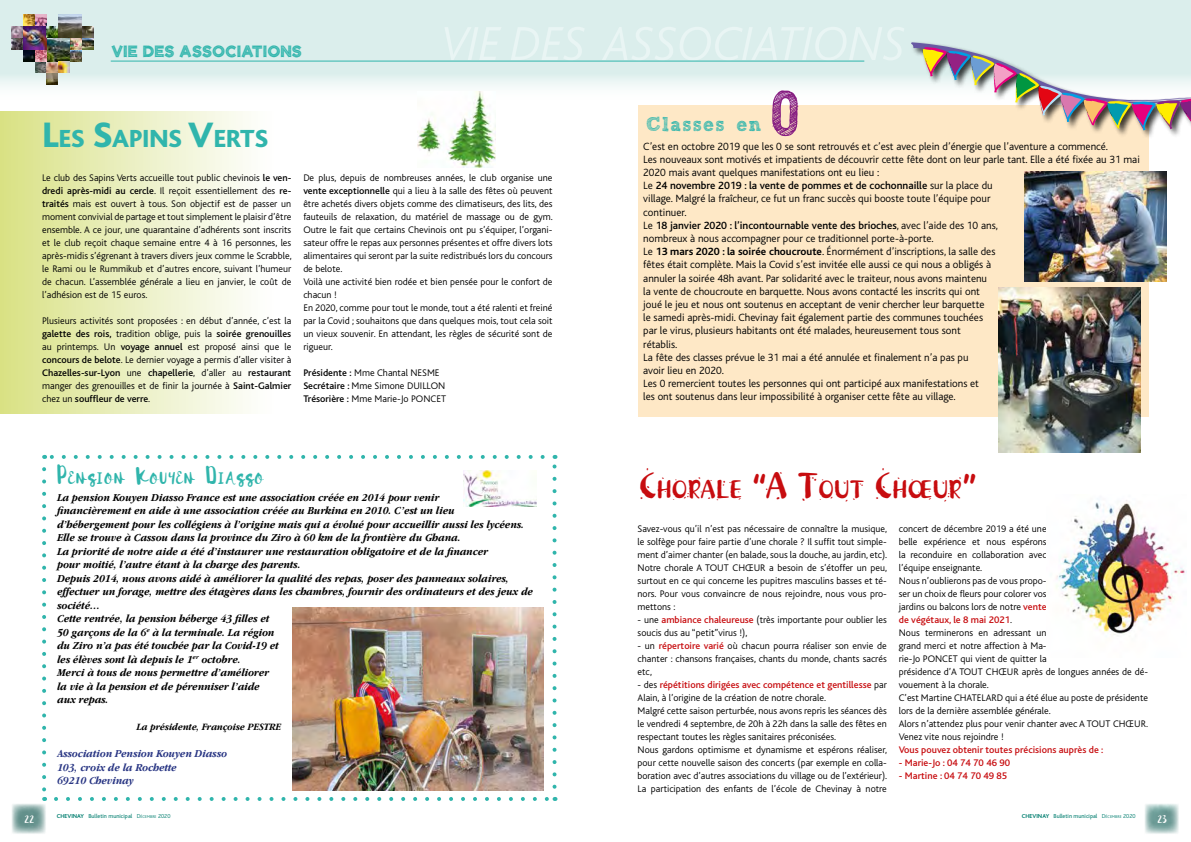
<style>
.page{position:relative;width:1191px;height:842px;background:#fff}
.page>*{position:absolute;margin:0;border:0;box-sizing:border-box;transform-origin:0 0}
.t1{font:700 64.4px "freeversion Sketch Block";color:#871f82;scale:.92 1}
.t2{font:25.9px "Khaki Two";color:#c70c0f}
.t3{font:800 25.9px "Bliss";color:#30b5ac}
.t4{font:700 20px "freeversion Sketch Block";letter-spacing:.07em;color:#30b5ac;scale:.92 1}
.t5{font:18.2px "anana";letter-spacing:.1em;color:#30b5ac;scale:.92 1}
.t6{font:15px "anana";color:#fff}
.t7{font:13px "CF Tangerine Grunge";color:#30b5ac}
.t8{font:300 11px/13.2px "Bliss";color:#000}
.t9{font:italic 700 11px/13.5px "Garamond IT Cby BT";color:#000;scale:.9 1}
.t10{font:italic 700 11px/13.5px "Garamond IT Cby BT";color:#283583;scale:.9 1}
.t11{font:300 10px/13px "Bliss";color:#000}
.t12{font:500 10px "Bliss";color:#c70c0f}
.t13{font:italic 700 10px "Garamond IT Cby BT";color:#000;scale:.9 1}
.t14{font:6px "Bliss";color:#007e6f}
.s1{font-size:37px}
.s2{font-weight:500}
.s3{font-weight:700}
.s4{font-size:26px}
.s5{font-weight:300}
.s6{font-weight:300;font-size:4.2px}
.s7{font-weight:500;color:#c70c0f}
</style>
<div class="page">
<svg style="left:0;top:0;width:1191px;height:92px;background:#ddefed"></svg>
<div style="left:0;top:111px;width:277px;height:303px;background:linear-gradient(to right,#d9e186,#fff)"></div>
<img style="left:59px;top:14px;width:23px;height:1px">
<img style="left:12px;top:15px;width:81px;height:69px">
<img style="left:417px;top:92px;width:78px;height:75px">
<img style="left:1056px;top:500px;width:129px;height:135px">
<hr style="left:111px;top:61px;width:753px;height:1px;background:#30b5ac">
<div style="left:637px;top:105px;width:511px;height:312px;background:#fee8c6"></div>
<div style="left:910px;top:41px;width:281px;height:98px;background:#000;opacity:.75"></div>
<svg style="left:910px;top:41px;width:281px;height:89px"></svg>
<img style="left:998px;top:287px;width:142px;height:165px">
<img style="left:292px;top:608px;width:251px;height:183px">
<img style="left:1024px;top:172px;width:142px;height:109px">
<svg style="left:56px;top:797px;width:492px;height:4px"></svg>
<svg style="left:42px;top:469px;width:4px;height:332px"></svg>
<svg style="left:552px;top:455px;width:4px;height:332px"></svg>
<svg style="left:44px;top:455px;width:498px;height:4px"></svg>
<img style="left:464px;top:471px;width:72px;height:35px">
<img style="left:12px;top:804px;width:34px;height:30px">
<img style="left:1145px;top:804px;width:34px;height:30px">
<h3 class="t7" style="left:111px;top:44px;width:192px">vie DES ASSOCIATIONS</h3>
<h2 class="t3" style="left:43px;top:125px;width:227px"><span class="s1">L</span>ES <span class="s1">S</span>APINS <span class="s1">V</span>ERTS</h2>
<p class="t11" style="left:42px;top:171px;width:251px;text-align:justify">Le club des Sapins Verts accueille tout public chevinois <span class="s2">le ven&shy;dredi après-midi au cercle</span>. Il reçoit essentiellement des <span class="s2">re&shy;traités</span> mais est ouvert à tous. Son objectif est de passer un moment convivial de partage et tout simplement le plaisir d’être ensemble. A ce jour, une quarantaine d’adhérents sont inscrits et le club reçoit chaque semaine entre 4 à 16 personnes, les après-midis s’égrenant à travers divers jeux comme le Scrabble, le Rami ou le Rummikub et d’autres encore, suivant l’humeur de chacun. L’assemblée générale a lieu en janvier, le coût de l’adhésion est de 15 euros.</p>
<p class="t11" style="left:42px;top:314px;width:251px;text-align:justify">Plusieurs activités sont proposées : en début d’année, c’est la <span class="s2">galette des rois,</span> tradition oblige, puis la <span class="s2">soirée grenouilles </span>au printemps. Un <span class="s2">voyage annuel</span> est proposé ainsi que le <span class="s2">concours de belote</span>. Le dernier voyage a permis d’aller visiter à <span class="s2">Chazelles-sur-Lyon</span> une <span class="s2">chapellerie</span>, d’aller au <span class="s2">restaurant </span>manger des grenouilles et de finir la journée à <span class="s2">Saint-Galmier </span>chez un <span class="s2">souffleur de verre</span>.</p>
<p class="t11" style="left:303px;top:171px;width:251px">De plus, depuis de nombreuses années, le club organise une <span class="s2">vente exceptionnelle</span> qui a lieu à la salle des fêtes où peuvent être achetés divers objets comme des climatiseurs, des lits, des fauteuils de relaxation, du matériel de massage ou de gym.<br>Outre le fait que certains Chevinois ont pu s’équiper, l’organi&shy;sateur offre le repas aux personnes présentes et offre divers lots alimentaires qui seront par la suite redistribués lors du concours de belote.<br>Voilà une activité bien rodée et bien pensée pour le confort de chacun !<br>En 2020, comme pour tout le monde, tout a été ralenti et freiné par la Covid ; souhaitons que dans quelques mois, tout cela soit un vieux souvenir. En attendant, les règles de sécurité sont de rigueur.</p>
<p class="t11" style="left:303px;top:366px;width:144px"><span class="s2">Présidente :</span> Mme Chantal NESME<br><span class="s2">Secrétaire :</span> Mme Simone DUILLON<br><span class="s2">Trésorière :</span> Mme Marie-Jo PONCET</p>
<h1 class="t1" style="left:770px;top:90px;width:34px">0</h1>
<h3 class="t4" style="left:646px;top:116px;width:127px">Classes en</h3>
<p class="t8" style="left:643px;top:140px;width:498px">C’est en octobre 2019 que les 0 se sont retrouvés et c’est avec plein d’énergie que l’aventure a commencé.<br>Les nouveaux sont motivés et impatients de découvrir cette fête dont on leur parle tant. Elle a été fixée au 31 mai 2020 mais avant quelques manifestations ont eu lieu :<br>Le <span class="s2">24 novembre 2019 : la vente de pommes et de cochonnaille</span> sur la place du<br>village. Malgré la fraîcheur, ce fut un franc succès qui booste toute l’équipe pour<br>continuer.<br>Le <span class="s2">18 janvier 2020 : l’incontournable vente des brioches</span>, avec l’aide des 10 ans,<br>nombreux à nous accompagner pour ce traditionnel porte-à-porte.<br>Le <span class="s3">13 mars 2020 : la soirée choucroute</span>. Énormément d’inscriptions, la salle des<br>fêtes était complète. Mais la Covid s’est invitée elle aussi ce qui nous a obligés à<br>annuler la soirée 48h avant. Par solidarité avec le traiteur, nous avons maintenu<br>la vente de choucroute en barquette. Nous avons contacté les inscrits qui ont<br>joué le jeu et nous ont soutenus en acceptant de venir chercher leur barquette<br>le samedi après-midi. Chevinay fait également partie des communes touchées<br>par le virus, plusieurs habitants ont été malades, heureusement tous sont<br>rétablis.<br>La fête des classes prévue le 31 mai a été annulée et finalement n’a pas pu<br>avoir lieu en 2020.<br>Les 0 remercient toutes les personnes qui ont participé aux manifestations et<br>les ont soutenus dans leur impossibilité à organiser cette fête au village.</p>
<h3 class="t5" style="left:57px;top:470px;width:225px"><span class="s4">P</span>ENSION <span class="s4">K</span>OUYEN <span class="s4">D</span>IASSO</h3>
<p class="t9" style="left:57px;top:490px;width:530px">La pension Kouyen Diasso France est une association créée en 2014 pour venir<br>financièrement en aide à une association créée au Burkina en 2010. C’est un lieu<br>d’hébergement pour les collégiens à l’origine mais qui a évolué pour accueillir aussi les lycéens.<br>Elle se trouve à Cassou dans la province du Ziro à 60 km de la frontière du Ghana.<br>La priorité de notre aide a été d’instaurer une restauration obligatoire et de la financer<br>pour moitié, l’autre étant à la charge des parents.<br>Depuis 2014, nous avons aidé à améliorer la qualité des repas, poser des panneaux solaires, effectuer un forage, mettre des étagères dans les chambres, fournir des ordinateurs et des jeux de société…<br>Cette rentrée, la pension héberge 43 filles et<br>50 garçons de la 6<sup>e</sup> à la terminale. La région<br>du Ziro n’a pas été touchée par la Covid-19 et<br>les élèves sont là depuis le 1<sup>er</sup> octobre.<br>Merci à tous de nous permettre d’améliorer<br>la vie à la pension et de pérenniser l’aide<br>aux repas.</p>
<p class="t13" style="left:137px;top:721px;width:162px">La présidente, Françoise PESTRE</p>
<p class="t10" style="left:57px;top:747px;width:190px">Association Pension Kouyen Diasso<br>103, croix de la Rochette<br>69210 Chevinay</p>
<p class="t14" style="left:57px;top:813px;width:115px"><span class="s3">CHEVINAY</span> Bulletin municipal <span class="s5">D</span><span class="s6">ÉCEMBRE</span> <span class="s5">2020</span></p>
<p class="t14" style="left:1021px;top:813px;width:115px"><span class="s3">CHEVINAY</span> Bulletin municipal <span class="s5">D</span><span class="s6">ÉCEMBRE</span> <span class="s5">2020</span></p>
<h2 class="t2" style="left:638px;top:474px;width:340px"><span class="s1">C</span>HORALE <span class="s1">“A T</span>OUT <span class="s1">C</span>HŒUR<span class="s1">”</span></h2>
<p class="t11" style="left:637px;top:522px;width:251px;text-align:justify">Savez-vous qu’il n’est pas nécessaire de connaître la musique, le solfège pour faire partie d’une chorale ? Il suffit tout simple&shy;ment d’aimer chanter (en balade, sous la douche, au jardin, etc).<br>Notre chorale A TOUT CHŒUR a besoin de s’étoffer un peu, surtout en ce qui concerne les pupitres masculins basses et té&shy;nors. Pour vous convaincre de nous rejoindre, nous vous pro&shy;mettons :</p>
<p class="t11" style="left:637px;top:613px;width:251px">- une <span class="s7">ambiance chaleureuse</span> (très importante pour oublier les soucis dus au “petit”virus !),</p>
<p class="t11" style="left:637px;top:639px;width:251px;text-align:justify">- un <span class="s7">répertoire varié</span> où chacun pourra réaliser son envie de chanter : chansons françaises, chants du monde, chants sacrés etc,</p>
<p class="t11" style="left:637px;top:678px;width:251px">- des <span class="s7">répétitions dirigées avec compétence et gentillesse</span> par Alain, à l’origine de la création de notre chorale.<br>Malgré cette saison perturbée, nous avons repris les séances dès le vendredi 4 septembre, de 20h à 22h dans la salle des fêtes en respectant toutes les règles sanitaires préconisées.<br>Nous gardons optimisme et dynamisme et espérons réaliser, pour cette nouvelle saison des concerts (par exemple en colla&shy;boration avec d’autres associations du village ou de l’extérieur).<br>La participation des enfants de l’école de Chevinay à notre</p>
<p class="t11" style="left:898px;top:522px;width:251px">concert de décembre 2019 a été une<br>belle expérience et nous espérons<br>la reconduire en collaboration avec<br>l’équipe enseignante.<br>Nous n’oublierons pas de vous propo-<br>ser un choix de fleurs pour colorer vos<br>jardins ou balcons lors de notre <span class="s7">vente<br>de végétaux, le 8 mai 2021</span>.<br>Nous terminerons en adressant un<br>grand merci et notre affection à Ma-<br>rie-Jo PONCET qui vient de quitter la<br>présidence d’A TOUT CHŒUR après de longues années de dé&shy;vouement à la chorale.<br>C’est Martine CHATELARD qui a été élue au poste de présidente lors de la dernière assemblée générale.<br>Alors n’attendez plus pour venir chanter avec A TOUT CHŒUR.<br>Venez vite nous rejoindre !</p>
<p class="t12" style="left:898px;top:744px;width:206px">Vous pouvez obtenir toutes précisions auprès de :</p>
<p class="t12" style="left:898px;top:757px;width:113px">- Marie-Jo : 04 74 70 46 90</p>
<p class="t12" style="left:898px;top:770px;width:110px">- Martine : 04 74 70 49 85</p>
<h3 class="t6" style="left:25px;top:811px;width:11px">22</h3>
<h3 class="t6" style="left:1158px;top:811px;width:11px">23</h3>
</div>
